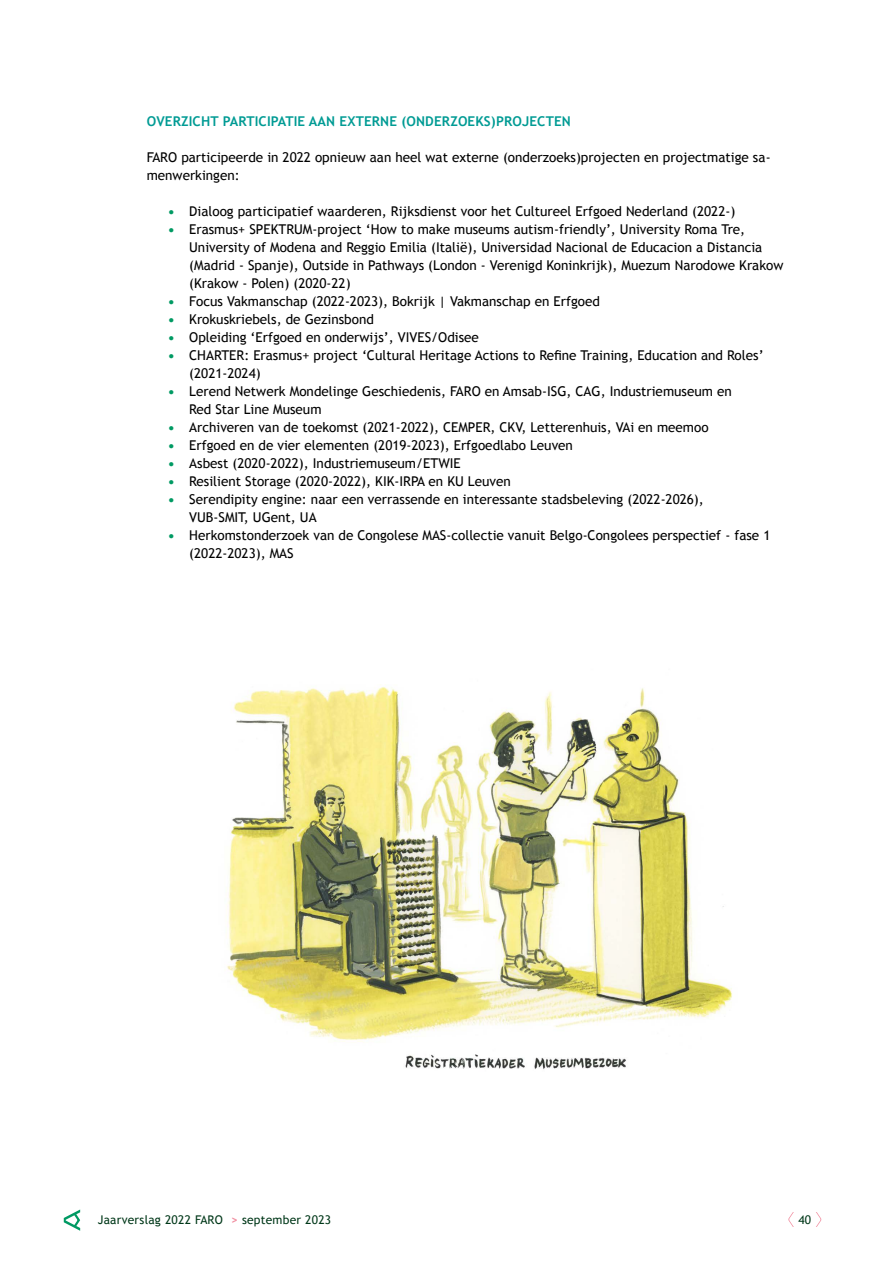
<style>
.page{position:relative;width:893px;height:1263px;background:#fff}
.page>*{position:absolute;margin:0;border:0;box-sizing:border-box;transform-origin:0 0}
.t1{font:13.5px/18px "Trebuchet MS";color:#000}
.t2{font:700 13.5px "Trebuchet MS";letter-spacing:.01em;color:#009b94}
.t3{font:12px "Trebuchet MS";letter-spacing:.02em;color:#003819}
.s1{font-weight:700;color:#009a63}
.s2{font-weight:700;color:#f18fa1}
</style>
<div class="page">
<svg style="left:788px;top:1212px;width:6px;height:15px"></svg>
<svg style="left:816px;top:1212px;width:5px;height:15px"></svg>
<svg style="left:64px;top:1209px;width:16px;height:22px"></svg>
<img style="left:227px;top:684px;width:505px;height:386px">
<p class="t2" style="left:147px;top:113px;width:426px">OVERZICHT PARTICIPATIE AAN EXTERNE (ONDERZOEKS)PROJECTEN</p>
<p class="t1" style="left:147px;top:148px;width:625px">FARO participeerde in 2022 opnieuw aan heel wat externe (onderzoeks)projecten en projectmatige sa&shy;menwerkingen:</p>
<p class="t1" style="left:168px;top:202px;width:569px"><span class="s1">•</span> Dialoog participatief waarderen, Rijksdienst voor het Cultureel Erfgoed Nederland (2022-)</p>
<p class="t1" style="left:189px;top:220px;width:596px;text-indent:-21px"><span class="s1">•</span> Erasmus+ SPEKTRUM-project ‘How to make museums autism-friendly’, University Roma Tre, University of Modena and Reggio Emilia (Italië), Universidad Nacional de Educacion a Distancia (Madrid - Spanje), Outside in Pathways (London - Verenigd Koninkrijk), Muezum Narodowe Krakow (Krakow - Polen) (2020-22)</p>
<p class="t1" style="left:168px;top:292px;width:433px"><span class="s1">•</span> Focus Vakmanschap (2022-2023), Bokrijk | Vakmanschap en Erfgoed</p>
<p class="t1" style="left:168px;top:310px;width:207px"><span class="s1">•</span> Krokuskriebels, de Gezinsbond</p>
<p class="t1" style="left:168px;top:328px;width:312px"><span class="s1">•</span> Opleiding ‘Erfgoed en onderwijs’, VIVES/Odisee</p>
<p class="t1" style="left:189px;top:346px;width:576px;text-indent:-21px"><span class="s1">•</span> CHARTER: Erasmus+ project ‘Cultural Heritage Actions to Refine Training, Education and Roles’ (2021-2024)</p>
<p class="t1" style="left:189px;top:382px;width:544px;text-indent:-21px"><span class="s1">•</span> Lerend Netwerk Mondelinge Geschiedenis, FARO en Amsab-ISG, CAG, Industriemuseum en<br>Red Star Line Museum</p>
<p class="t1" style="left:168px;top:418px;width:542px"><span class="s1">•</span> Archiveren van de toekomst (2021-2022), CEMPER, CKV, Letterenhuis, VAi en meemoo</p>
<p class="t1" style="left:168px;top:436px;width:407px"><span class="s1">•</span> Erfgoed en de vier elementen (2019-2023), Erfgoedlabo Leuven</p>
<p class="t1" style="left:168px;top:454px;width:294px"><span class="s1">•</span> Asbest (2020-2022), Industriemuseum/ETWIE</p>
<p class="t1" style="left:168px;top:472px;width:344px"><span class="s1">•</span> Resilient Storage (2020-2022), KIK-IRPA en KU Leuven</p>
<p class="t1" style="left:189px;top:490px;width:516px;text-indent:-21px"><span class="s1">•</span> Serendipity engine: naar een verrassende en interessante stadsbeleving (2022-2026),<br>VUB-SMIT, UGent, UA</p>
<p class="t1" style="left:189px;top:526px;width:583px;text-indent:-21px"><span class="s1">•</span> Herkomstonderzoek van de Congolese MAS-collectie vanuit Belgo-Congolees perspectief - fase 1 (2022-2023), MAS</p>
<p class="t3" style="left:98px;top:1213px;width:235px">Jaarverslag 2022 FARO <span class="s2">&gt;</span> september 2023</p>
<p class="t3" style="left:798px;top:1213px;width:14px">40</p>
</div>
